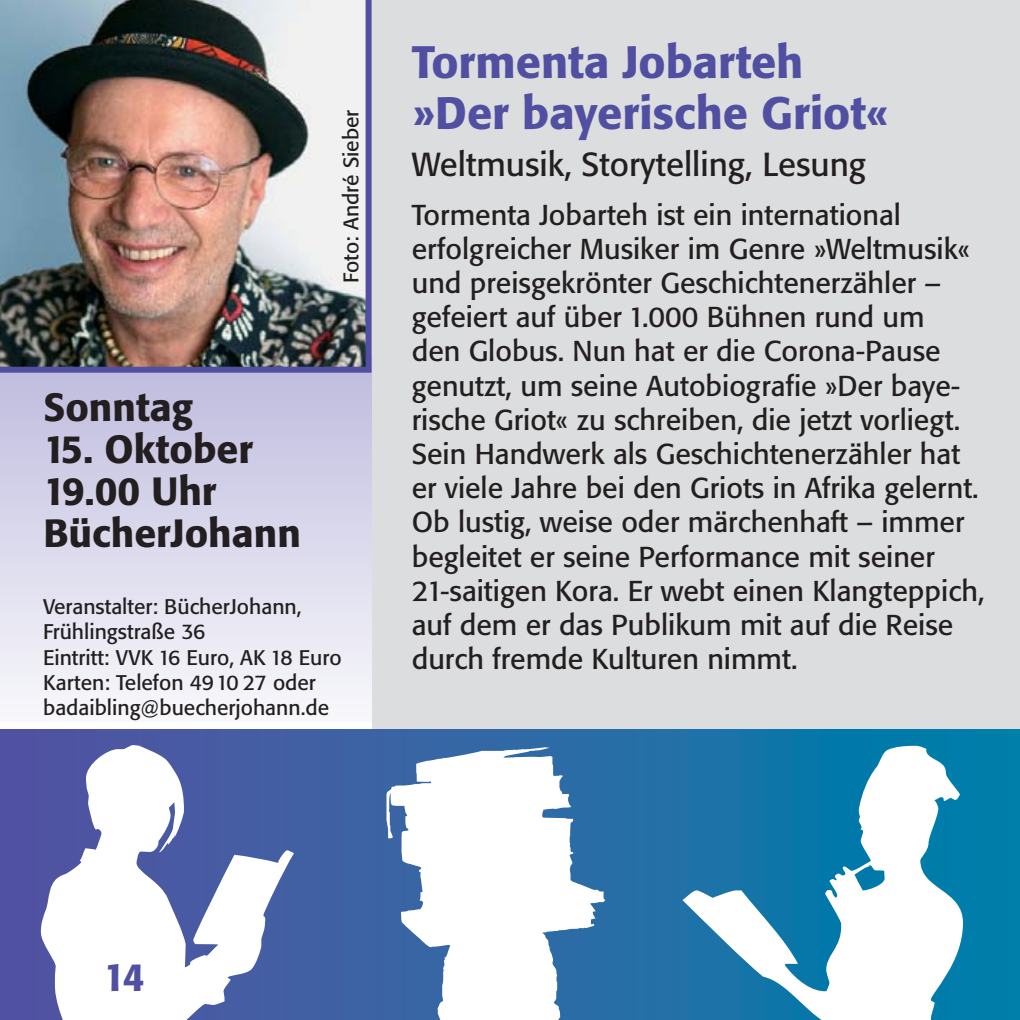
<style>
.page{position:relative;width:1020px;height:1020px;background:#dcddde}
.page>*{position:absolute;margin:0;border:0;box-sizing:border-box;transform-origin:0 0}
.t1{font:500 45px/51px "Formata";color:#514fa1}
.t2{font:500 39px/42px "Formata";color:#231f20}
.t3{font:500 39px "Formata";color:#514fa1}
.t4{font:33px "Formata";color:#231f20}
.t5{font:28.5px/34.2px "Formata";color:#231f20}
.t6{font:21px/25.2px "Formata";color:#231f20}
</style>
<div class="page">
<div style="left:0;top:355px;width:371px;height:367px;background:linear-gradient(to bottom,#bdbadd,#f8f8fc)"></div>
<div style="left:0;top:722px;width:371px;height:16px;background:#fff"></div>
<hr style="left:0;top:729px;width:1px;height:291px;background:#514fa1">
<div style="left:1px;top:729px;width:26px;height:291px;background:#5051a2"></div>
<div style="left:27px;top:729px;width:264px;height:291px;background:#4f53a1"></div>
<div style="left:291px;top:729px;width:27px;height:291px;background:#4160a3"></div>
<div style="left:318px;top:729px;width:26px;height:291px;background:#3f61a4"></div>
<div style="left:344px;top:729px;width:26px;height:291px;background:#3e63a5"></div>
<div style="left:370px;top:729px;width:317px;height:291px;background:linear-gradient(to right,#3c63a4,#2271a7)"></div>
<div style="left:687px;top:729px;width:27px;height:291px;background:#1d72a8"></div>
<div style="left:714px;top:729px;width:26px;height:291px;background:#1b73a7"></div>
<div style="left:740px;top:729px;width:27px;height:291px;background:#1474a8"></div>
<div style="left:767px;top:729px;width:26px;height:291px;background:#0d75a8"></div>
<div style="left:793px;top:729px;width:27px;height:291px;background:#0776a8"></div>
<div style="left:820px;top:729px;width:52px;height:291px;background:#0078a9"></div>
<div style="left:872px;top:729px;width:148px;height:291px;background:#007eaa"></div>
<svg style="left:41px;top:745px;width:253px;height:275px;fill:#fff"></svg>
<svg style="left:387px;top:747px;width:218px;height:273px;background:#b8cbe0"></svg>
<svg style="left:682px;top:745px;width:281px;height:275px"></svg>
<img style="left:0;top:0;width:372px;height:373px">
<p class="t6" style="left:340px;top:283px;width:174px;rotate:-90deg">Foto: André Sieber</p>
<h2 class="t2" style="left:43px;top:389px;width:151px">Sonntag</h2>
<h2 class="t2" style="left:43px;top:431px;width:259px">15. Oktober<br>19.00 Uhr<br>BücherJohann</h2>
<p class="t6" style="left:43px;top:596px;width:300px">Veranstalter: BücherJohann,<br>Frühlingstraße 36<br>Eintritt: VVK 16 Euro, AK 18 Euro<br>Karten: Telefon 4910 27 oder badaibling@buecherjohann.de</p>
<h1 class="t1" style="left:412px;top:40px;width:480px">Tormenta Jobarteh »Der bayerische Griot«</h1>
<p class="t4" style="left:412px;top:150px;width:456px">Weltmusik, Storytelling, Lesung</p>
<p class="t5" style="left:412px;top:200px;width:574px">Tormenta Jobarteh ist ein international erfolgreicher Musiker im Genre »Weltmusik« und preisgekrönter Geschichtenerzähler – gefeiert auf über 1.000 Bühnen rund um<br>den Globus. Nun hat er die Corona-Pause genutzt, um seine Autobiografie »Der baye&shy;rische Griot« zu schreiben, die jetzt vorliegt.<br>Sein Handwerk als Geschichtenerzähler hat er viele Jahre bei den Griots in Afrika gelernt.<br>Ob lustig, weise oder märchenhaft – immer begleitet er seine Performance mit seiner 21-saitigen Kora. Er webt einen Klangteppich, auf dem er das Publikum mit auf die Reise durch fremde Kulturen nimmt.</p>
<h2 class="t3" style="left:104px;top:959px;width:43px">14</h2>
</div>
